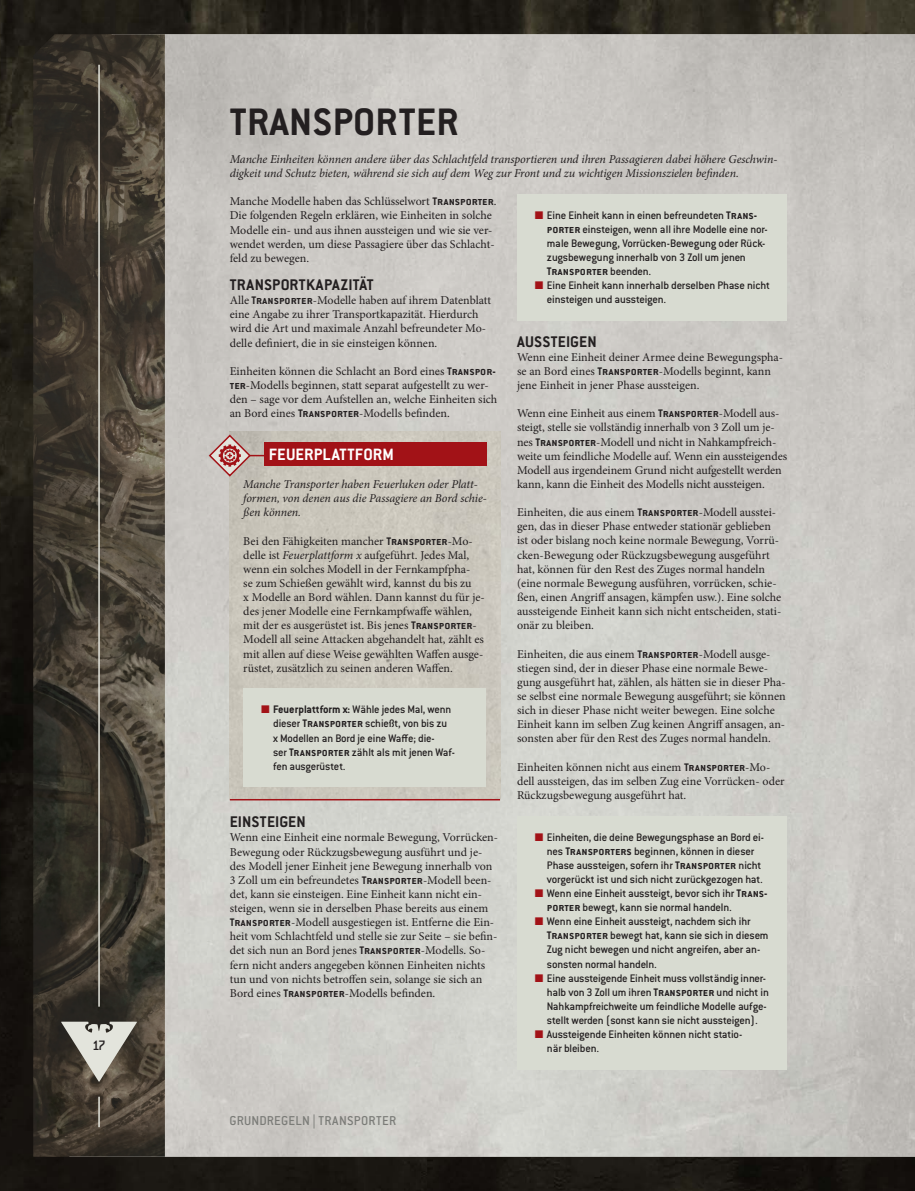
<style>
.page{position:relative;width:915px;height:1191px;background:#fff}
.page>*{position:absolute;margin:0;border:0;box-sizing:border-box;transform-origin:0 0}
.R1_3_Rules_Header_3{font:700 42px "Conduit ITC Std";letter-spacing:.01em;color:#231f20}
.R1_9a_Rules__Ability{font:700 18px "Conduit ITC Std";letter-spacing:.005em;color:#fff}
.R1_5_Rules_Header_5{font:700 16.95px "Conduit ITC Std";letter-spacing:.005em;color:#231f20}
.t1{font:500 15px "Conduit ITC Std";color:#231f20}
.R1_8_Rules_Tag__core{font:500 14.1px "Conduit ITC Std";letter-spacing:.015em;color:#7b7c78}
.R2_2_Rules_Body_Copy{font:12px/14.1px "Minion Pro";color:#231f20}
.t2{font:500 12px/14.1px "Conduit ITC Std";letter-spacing:-.015em;color:#231f20}
.R2_2_Rules_Body_Copy-2{font:italic 12px/14.1px "Minion Pro";letter-spacing:-.005em;color:#231f20}
.s1{font-family:"Conduit ITC Std";font-weight:700}
.s2{font-family:"Arial";font-weight:400;font-size:16.5px;color:#a21217}
.s3{font-weight:700}
.s4{font-style:italic}
</style>
<div class="page">
<img style="left:0;top:0;width:914px;height:1191px">
<img style="left:165px;top:34px;width:749px;height:1122px">
<svg style="left:914px;top:34px;width:1px;height:1122px"></svg>
<img style="left:33px;top:34px;width:132px;height:1122px">
<div style="left:230px;top:431px;width:270px;height:368px;background:#cac6bb"></div>
<hr style="left:230px;top:799px;width:270px;height:1px;background:#a21217">
<hr style="left:229px;top:455px;width:37px;height:1px;background:#a21217">
<svg style="left:207px;top:433px;width:45px;height:45px;background:#c4a49f"></svg>
<svg style="left:61px;top:1021px;width:76px;height:60px;background:#908c83"></svg>
<hr style="left:98px;top:65px;width:2px;height:941px;background:#e3e4dc">
<hr style="left:98px;top:1096px;width:2px;height:31px;background:#e3e4dc">
<div style="left:517px;top:194px;width:269px;height:126px;background:#d8dbd1"></div>
<div style="left:517px;top:816px;width:269px;height:253px;background:#d8dbd1"></div>
<div style="left:264px;top:442px;width:222px;height:24px;background:#a21217"></div>
<div style="left:243px;top:689px;width:242px;height:97px;background:#d8dbd1"></div>
<p class="t1" style="left:92px;top:1036px;width:15px">17</p>
<p class="R1_3_Rules_Header_3" style="left:230px;top:96px;width:230px">TRANSPORTER</p>
<p class="R2_2_Rules_Body_Copy-2" style="left:230px;top:152px;width:549px">Manche Einheiten können andere über das Schlachtfeld transportieren und ihren Passagieren dabei höhere Geschwin&shy;digkeit und Schutz bieten, während sie sich auf dem Weg zur Front und zu wichtigen Missionszielen befinden.</p>
<p class="R2_2_Rules_Body_Copy" style="left:230px;top:194px;width:268px">Manche Modelle haben das Schlüsselwort <span class="s1">Transporter</span>.<br>Die folgenden Regeln erklären, wie Einheiten in solche Modelle ein- und aus ihnen aussteigen und wie sie ver&shy;wendet werden, um diese Passagiere über das Schlacht&shy;feld zu bewegen.</p>
<p class="R1_5_Rules_Header_5" style="left:230px;top:274px;width:145px">TRANSPORTKAPAZITÄT</p>
<p class="R2_2_Rules_Body_Copy" style="left:230px;top:293px;width:262px">Alle <span class="s1">Transporter</span>-Modelle haben auf ihrem Datenblatt eine Angabe zu ihrer Transportkapazität. Hierdurch wird die Art und maximale Anzahl befreundeter Mo&shy;delle definiert, die in sie einsteigen können.</p>
<p class="R2_2_Rules_Body_Copy" style="left:230px;top:364px;width:269px">Einheiten können die Schlacht an Bord eines <span class="s1">Transpor&shy;ter</span>-Modells beginnen, statt separat aufgestellt zu wer&shy;den – sage vor dem Aufstellen an, welche Einheiten sich an Bord eines <span class="s1">Transporter</span>-Modells befinden.</p>
<p class="t2" style="left:546px;top:207px;width:222px;text-indent:-13px"><span class="s2">■</span> Eine Einheit kann in einen befreundeten <span class="s3">Trans&shy;porter</span> einsteigen, wenn all ihre Modelle eine nor&shy;male Bewegung, Vorrücken-Bewegung oder Rück&shy;zugsbewegung innerhalb von 3 Zoll um jenen <span class="s3">Transporter</span> beenden.</p>
<p class="t2" style="left:546px;top:278px;width:224px;text-indent:-13px"><span class="s2">■</span> Eine Einheit kann innerhalb derselben Phase nicht einsteigen und aussteigen.</p>
<p class="R1_5_Rules_Header_5" style="left:517px;top:331px;width:81px">AUSSTEIGEN</p>
<p class="R2_2_Rules_Body_Copy" style="left:517px;top:350px;width:267px">Wenn eine Einheit deiner Armee deine Bewegungspha&shy;se an Bord eines <span class="s1">Transporter</span>-Modells beginnt, kann jene Einheit in jener Phase aussteigen.</p>
<p class="R2_2_Rules_Body_Copy" style="left:517px;top:406px;width:271px">Wenn eine Einheit aus einem <span class="s1">Transporter</span>-Modell aus&shy;steigt, stelle sie vollständig innerhalb von 3 Zoll um je&shy;nes <span class="s1">Transporter</span>-Modell und nicht in Nahkampfreich&shy;weite um feindliche Modelle auf. Wenn ein aussteigendes Modell aus irgendeinem Grund nicht aufgestellt werden kann, kann die Einheit des Modells nicht aussteigen.</p>
<p class="R2_2_Rules_Body_Copy" style="left:517px;top:505px;width:265px">Einheiten, die aus einem <span class="s1">Transporter</span>-Modell ausstei&shy;gen, das in dieser Phase entweder stationär geblieben ist oder bislang noch keine normale Bewegung, Vorrü&shy;cken-Bewegung oder Rückzugsbewegung ausgeführt hat, können für den Rest des Zuges normal handeln (eine normale Bewegung ausführen, vorrücken, schie&shy;ßen, einen Angriff ansagen, kämpfen usw.). Eine solche aussteigende Einheit kann sich nicht entscheiden, stati&shy;onär zu bleiben.</p>
<p class="R2_2_Rules_Body_Copy" style="left:517px;top:646px;width:270px">Einheiten, die aus einem <span class="s1">Transporter</span>-Modell ausge&shy;stiegen sind, der in dieser Phase eine normale Bewe&shy;gung ausgeführt hat, zählen, als hätten sie in dieser Pha&shy;se selbst eine normale Bewegung ausgeführt; sie können sich in dieser Phase nicht weiter bewegen. Eine solche Einheit kann im selben Zug keinen Angriff ansagen, an&shy;sonsten aber für den Rest des Zuges normal handeln.</p>
<p class="R2_2_Rules_Body_Copy" style="left:517px;top:759px;width:269px">Einheiten können nicht aus einem <span class="s1">Transporter</span>-Mo&shy;dell aussteigen, das im selben Zug eine Vorrücken- oder<br>Rückzugsbewegung ausgeführt hat.</p>
<p class="t2" style="left:546px;top:829px;width:219px;text-indent:-13px"><span class="s2">■</span> Einheiten, die deine Bewegungsphase an Bord ei&shy;nes <span class="s3">Transporters</span> beginnen, können in dieser Phase aussteigen, sofern ihr <span class="s3">Transporter</span> nicht vorgerückt ist und sich nicht zurückgezogen hat.</p>
<p class="t2" style="left:546px;top:886px;width:222px;text-indent:-13px"><span class="s2">■</span> Wenn eine Einheit aussteigt, bevor sich ihr <span class="s3">Trans&shy;porter</span> bewegt, kann sie normal handeln.</p>
<p class="t2" style="left:546px;top:914px;width:223px;text-indent:-13px"><span class="s2">■</span> Wenn eine Einheit aussteigt, nachdem sich ihr <span class="s3">Transporter</span> bewegt hat, kann sie sich in diesem Zug nicht bewegen und nicht angreifen, aber an&shy;sonsten normal handeln.</p>
<p class="t2" style="left:546px;top:970px;width:223px;text-indent:-13px"><span class="s2">■</span> Eine aussteigende Einheit muss vollständig inner&shy;halb von 3 Zoll um ihren <span class="s3">Transporter</span> und nicht in Nahkampfreichweite um feindliche Modelle aufge&shy;stellt werden (sonst kann sie nicht aussteigen).</p>
<p class="t2" style="left:546px;top:1027px;width:197px;text-indent:-13px"><span class="s2">■</span> Aussteigende Einheiten können nicht statio&shy;när bleiben.</p>
<p class="R1_9a_Rules__Ability" style="left:269px;top:443px;width:126px">FEUERPLATTFORM</p>
<p class="R2_2_Rules_Body_Copy-2" style="left:243px;top:477px;width:245px">Manche Transporter haben Feuerluken oder Platt&shy;formen, von denen aus die Passagiere an Bord schie&shy;ßen können.</p>
<p class="R2_2_Rules_Body_Copy" style="left:243px;top:533px;width:243px">Bei den Fähigkeiten mancher <span class="s1">Transporter</span>-Mo&shy;delle ist <span class="s4">Feuerplattform x</span> aufgeführt. Jedes Mal, wenn ein solches Modell in der Fernkampfpha-<br>se zum Schießen gewählt wird, kannst du bis zu<br>x Modelle an Bord wählen. Dann kannst du für je&shy;des jener Modelle eine Fernkampfwaffe wählen, mit der es ausgerüstet ist. Bis jenes <span class="s1">Transporter</span>-Modell all seine Attacken abgehandelt hat, zählt es mit allen auf diese Weise gewählten Waffen ausge&shy;rüstet, zusätzlich zu seinen anderen Waffen.</p>
<p class="t2" style="left:273px;top:702px;width:183px;text-indent:-13px"><span class="s2">■</span> <span class="s3">Feuerplattform x:</span> Wähle jedes Mal, wenn dieser <span class="s3">Transporter</span> schießt, von bis zu x Modellen an Bord je eine Waffe; die-<br>ser <span class="s3">Transporter</span> zählt als mit jenen Waf&shy;fen ausgerüstet.</p>
<p class="R1_5_Rules_Header_5" style="left:230px;top:811px;width:77px">EINSTEIGEN</p>
<p class="R2_2_Rules_Body_Copy" style="left:230px;top:830px;width:270px">Wenn eine Einheit eine normale Bewegung, Vorrücken-Bewegung oder Rückzugsbewegung ausführt und je&shy;des Modell jener Einheit jene Bewegung innerhalb von 3 Zoll um ein befreundetes <span class="s1">Transporter</span>-Modell been&shy;det, kann sie einsteigen. Eine Einheit kann nicht ein&shy;steigen, wenn sie in derselben Phase bereits aus einem <span class="s1">Transporter</span>-Modell ausgestiegen ist. Entferne die Ein&shy;heit vom Schlachtfeld und stelle sie zur Seite – sie befin&shy;det sich nun an Bord jenes <span class="s1">Transporter</span>-Modells. So&shy;fern nicht anders angegeben können Einheiten nichts tun und von nichts betroffen sein, solange sie sich an Bord eines <span class="s1">Transporter</span>-Modells befinden.</p>
<p class="R1_8_Rules_Tag__core" style="left:229px;top:1112px;width:168px">GRUNDREGELN | TRANSPORTER</p>
</div>
